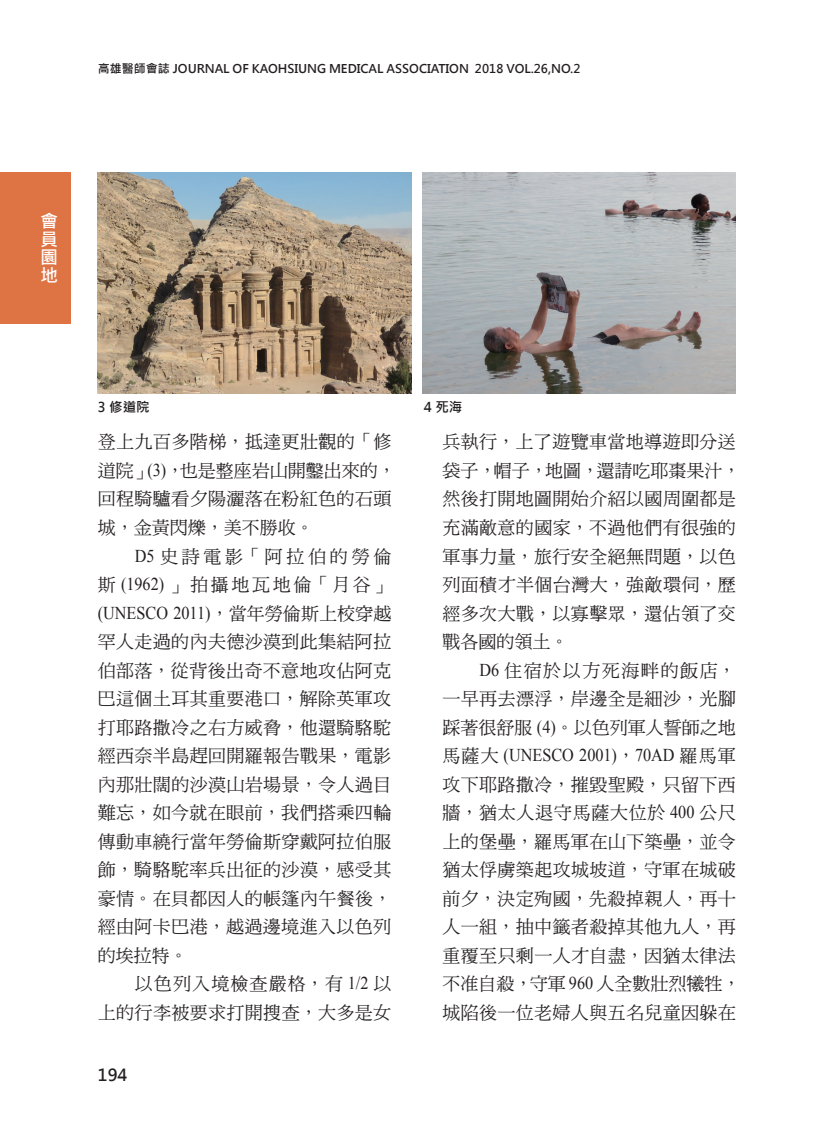
<style>
.page{position:relative;width:821px;height:1132px;background:#fff}
.page>*{position:absolute;margin:0;border:0;box-sizing:border-box;transform-origin:0 0}
.t1{font:18px/28.5px "DF Ming Md HKP BF";letter-spacing:.02em;color:#231f20}
.t2{font:18px "Times New Roman";color:#231f20;scale:.9 1}
.t3{font:18px/28.5px "DF Ming Md HKP BF";letter-spacing:.205em;color:#231f20;text-align:right}
.t4{font:700 18px/18px "Microsoft Jheng Hei";color:#fff;text-align:justify}
.t5{font:700 16.5px "Microsoft Jheng Hei";color:#231f20}
.t6{font:700 13.5px "Microsoft Jheng Hei";color:#231f20}
.t7{font:700 12px "Microsoft Jheng Hei";color:#231f20}
.s1{font-family:"Times New Roman"}
.s2{font-family:"DF Ming Md HKP BF"}
</style>
<div class="page">
<img style="left:98px;top:172px;width:313px;height:221px">
<img style="left:422px;top:172px;width:314px;height:221px">
<div style="left:0;top:172px;width:71px;height:152px;background:#de7343"></div>
<p class="t7" style="left:98px;top:61px;width:484px">高雄醫師會誌 JOURNAL OF KAOHSIUNG MEDICAL ASSOCIATION 2018 VOL.26,NO.2</p>
<p class="t4" style="left:40px;top:212px;width:19px">會員園地</p>
<p class="t6" style="left:98px;top:398px;width:53px">3 修道院</p>
<p class="t6" style="left:424px;top:398px;width:40px">4 死海</p>
<p class="t1" style="left:98px;top:428px;width:299px">登上九百多階梯，抵達更壯觀的「修道院」<span class="s1">(3)</span>，也是整座岩山開鑿出來的，回程騎驢看夕陽灑落在粉紅色的石頭城，金黃閃爍，美不勝收。</p>
<p class="t3" style="left:98px;top:542px;width:295px"><span class="s1">D5</span> 史詩電影「阿拉伯的勞倫<br>斯 <span class="s1">(1962)</span> 」拍攝地瓦地倫「月谷」</p>
<p class="t2" style="left:98px;top:600px;width:328px">(UNESCO 2011)<span class="s2">，當年勞倫斯上校穿越</span></p>
<p class="t1" style="left:98px;top:628px;width:295px;text-align:justify">罕人走過的內夫德沙漠到此集結阿拉伯部落，從背後出奇不意地攻佔阿克巴這個土耳其重要港口，解除英軍攻打耶路撒冷之右方威脅，他還騎駱駝經西奈半島趕回開羅報告戰果，電影內那壯闊的沙漠山岩場景，令人過目難忘，如今就在眼前，我們搭乘四輪傳動車繞行當年勞倫斯穿戴阿拉伯服飾，騎駱駝率兵出征的沙漠，感受其豪情。在貝都因人的帳篷內午餐後，經由阿卡巴港，越過邊境進入以色列的埃拉特。</p>
<p class="t1" style="left:98px;top:970px;width:295px;text-align:right">以色列入境檢查嚴格，有 <span class="s1">1/2</span> 以<br>上的行李被要求打開搜查，大多是女</p>
<p class="t5" style="left:98px;top:1063px;width:31px">194</p>
<p class="t1" style="left:442px;top:428px;width:299px">兵執行，上了遊覽車當地導遊即分送袋子，帽子，地圖，還請吃耶棗果汁，然後打開地圖開始介紹以國周圍都是充滿敵意的國家，不過他們有很強的軍事力量，旅行安全絕無問題，以色列面積才半個台灣大，強敵環伺，歷經多次大戰，以寡擊眾，還佔領了交戰各國的領土。</p>
<p class="t1" style="left:442px;top:656px;width:295px;text-align:justify;text-indent:37px"><span class="s1">D6</span> 住宿於以方死海畔的飯店，一早再去漂浮，岸邊全是細沙，光腳踩著很舒服 <span class="s1">(4)</span>。以色列軍人誓師之地</p>
<p class="t2" style="left:442px;top:742px;width:327px"><span class="s2">馬薩大</span> (UNESCO 2001)<span class="s2">，</span>70AD <span class="s2">羅馬軍</span></p>
<p class="t1" style="left:442px;top:770px;width:299px">攻下耶路撒冷，摧毀聖殿，只留下西牆，猶太人退守馬薩大位於 <span class="s1">400</span> 公尺上的堡壘，羅馬軍在山下築壘，並令猶太俘虜築起攻城坡道，守軍在城破前夕，決定殉國，先殺掉親人，再十人一組，抽中籤者殺掉其他九人，再重覆至只剩一人才自盡，因猶太律法不准自殺，守軍 <span class="s1">960</span> 人全數壯烈犧牲，城陷後一位老婦人與五名兒童因躲在</p>
</div>
